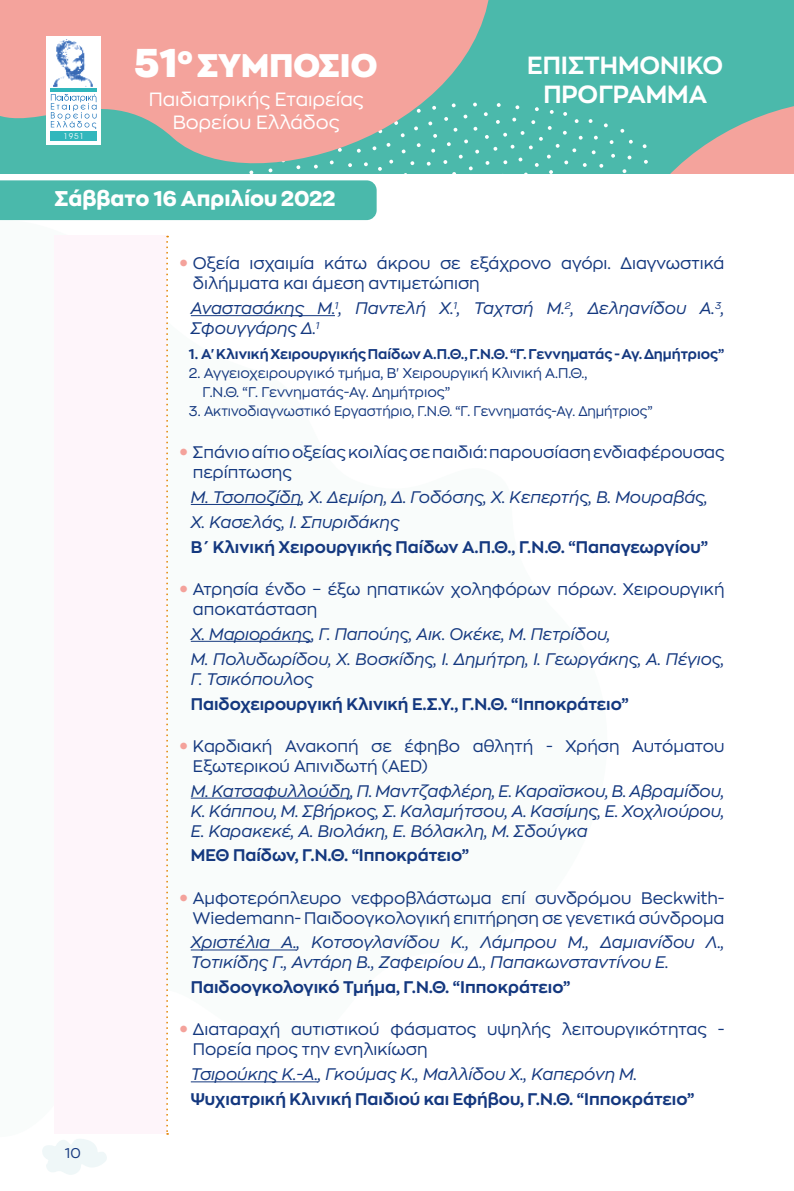
<style>
.page{position:relative;width:794px;height:1191px;background:#fff}
.page>*{position:absolute;margin:0;border:0;box-sizing:border-box;transform-origin:0 0}
.t1{font:900 32.02px "Zona Pro";color:#fff}
.t2{font:700 24.5px/29.4px "Zona Pro";color:#fff;text-align:center}
.t3{font:800 21px "Zona Pro";color:#fff}
.t4{font:19.07px/22.9px "Zona Pro";color:#fff;text-align:center}
.Κείμενο_Προγράμματος{font:italic 16.62px/19.9px "Zona Pro";color:#14387f}
.Κείμενο_Προγράμματος-2{font:16.62px/19.9px "Zona Pro";color:#14387f}
.Κείμενο_Προγράμματος-3{font:700 16.62px "Zona Pro";color:#14387f}
.Κείμενο_Προγράμματος-4{font:14px "Zona Pro";color:#14387f}
.Κείμενο_Προγράμματος-5{font:700 14px "Zona Pro";color:#14387f}
.t5{font:8.05px "Avant Garde IT Cby BT";color:#fff}
.s1{font-size:39.55px}
.s2{font-family:"Geneva";font-size:15.75px;color:#f4a29b}
</style>
<div class="page">
<div style="left:0;top:0;width:794px;height:174px;background:#4bb9ab"></div>
<svg style="left:0;top:0;width:489px;height:174px;fill:#f4a39c"></svg>
<svg style="left:443px;top:54px;width:351px;height:120px"></svg>
<div style="left:47px;top:36px;width:54px;height:108px;background:#fff"></div>
<img style="left:53px;top:39px;width:40px;height:48px">
<hr style="left:50px;top:89px;width:47px;height:3px;background:#31b7bc">
<div style="left:50px;top:131px;width:47px;height:10px;background:#31b7bc"></div>
<svg style="left:51px;top:94px;width:46px;height:35px"></svg>
<div style="left:55px;top:236px;width:112px;height:898px;background:#fef5fa"></div>
<hr style="left:191px;top:315px;width:144px;height:1px;background:#14387f">
<hr style="left:191px;top:504px;width:110px;height:1px;background:#14387f">
<hr style="left:191px;top:641px;width:120px;height:1px;background:#14387f">
<hr style="left:191px;top:797px;width:159px;height:1px;background:#14387f">
<hr style="left:191px;top:949px;width:106px;height:1px;background:#14387f">
<hr style="left:191px;top:1081px;width:127px;height:1px;background:#14387f">
<svg style="left:166px;top:236px;width:2px;height:898px"></svg>
<div style="left:0;top:180px;width:377px;height:40px;background:#4ab9ab"></div>
<svg style="left:42px;top:1139px;width:65px;height:36px"></svg>
<p class="t5" style="left:63px;top:131px;width:22px">1951</p>
<h1 class="t1" style="left:134px;top:44px;width:245px"><span class="s1">51</span><sup>ο</sup> ΣΥΜΠΟΣΙΟ</h1>
<p class="t4" style="left:149px;top:88px;width:216px">Παιδιατρικής Εταιρείας<br>Βορείου Ελλάδος</p>
<p class="t3" style="left:55px;top:184px;width:282px">Σάββατο 16 Απριλίου 2022</p>
<p class="t2" style="left:527px;top:49px;width:198px">ΕΠΙΣΤΗΜΟΝΙΚΟ<br>ΠΡΟΓΡΑΜΜΑ</p>
<p class="Κείμενο_Προγράμματος-4" style="left:65px;top:1143px;width:17px">10</p>
<p class="Κείμενο_Προγράμματος-2" style="left:193px;top:253px;width:533px;text-indent:-14px"><span class="s2">•</span> Οξεία ισχαιμία κάτω άκρου σε εξάχρονο αγόρι. Διαγνωστικά διλήμματα και άμεση αντιμετώπιση</p>
<p class="Κείμενο_Προγράμματος" style="left:191px;top:298px;width:535px">Αναστασάκης Μ.<sup>1</sup>, Παντελή Χ.<sup>1</sup>, Ταχτσή Μ.<sup>2</sup>, Δεληανίδου Α.<sup>3</sup>,<br>Σφουγγάρης Δ.<sup>1</sup></p>
<p class="Κείμενο_Προγράμματος-5" style="left:189px;top:344px;width:537px">1. Α' Κλινική Χειρουργικής Παίδων Α.Π.Θ., Γ.Ν.Θ. “Γ. Γεννηματάς - Αγ. Δημήτριος”</p>
<p class="Κείμενο_Προγράμματος-4" style="left:189px;top:364px;width:400px">2. Αγγειοχειρουργικό τμήμα, Β' Χειρουργική Κλινική Α.Π.Θ.,</p>
<p class="Κείμενο_Προγράμματος-4" style="left:202px;top:383px;width:249px">Γ.Ν.Θ. “Γ. Γεννηματάς-Αγ. Δημήτριος”</p>
<p class="Κείμενο_Προγράμματος-4" style="left:189px;top:402px;width:465px">3. Ακτινοδιαγνωστικό Εργαστήριο, Γ.Ν.Θ. “Γ. Γεννηματάς-Αγ. Δημήτριος”</p>
<p class="Κείμενο_Προγράμματος-2" style="left:193px;top:442px;width:533px;text-indent:-14px"><span class="s2">•</span> Σπάνιο αίτιο οξείας κοιλίας σε παιδιά: παρουσίαση ενδιαφέρουσας περίπτωσης</p>
<p class="Κείμενο_Προγράμματος" style="left:191px;top:486px;width:519px">Μ. Τσοποζίδη, Χ. Δεμίρη, Δ. Γοδόσης, Χ. Κεπερτής, Β. Μουραβάς,</p>
<p class="Κείμενο_Προγράμματος" style="left:191px;top:511px;width:210px">Χ. Κασελάς, Ι. Σπυριδάκης</p>
<p class="Κείμενο_Προγράμματος-3" style="left:191px;top:535px;width:518px">Β΄ Κλινική Χειρουργικής Παίδων Α.Π.Θ., Γ.Ν.Θ. “Παπαγεωργίου”</p>
<p class="Κείμενο_Προγράμματος-2" style="left:193px;top:578px;width:533px;text-indent:-14px"><span class="s2">•</span> Ατρησία ένδο – έξω ηπατικών χοληφόρων πόρων. Χειρουργική αποκατάσταση</p>
<p class="Κείμενο_Προγράμματος" style="left:191px;top:623px;width:421px">Χ. Μαριοράκης, Γ. Παπούης, Αικ. Οκέκε, Μ. Πετρίδου,</p>
<p class="Κείμενο_Προγράμματος" style="left:191px;top:648px;width:535px">Μ. Πολυδωρίδου, Χ. Βοσκίδης, Ι. Δημήτρη, Ι. Γεωργάκης, Α. Πέγιος,<br>Γ. Τσικόπουλος</p>
<p class="Κείμενο_Προγράμματος-3" style="left:191px;top:692px;width:439px">Παιδοχειρουργική Κλινική Ε.Σ.Υ., Γ.Ν.Θ. “Ιπποκράτειο”</p>
<p class="Κείμενο_Προγράμματος-2" style="left:193px;top:735px;width:533px;text-indent:-14px"><span class="s2">•</span> Καρδιακή Ανακοπή σε έφηβο αθλητή - Χρήση Αυτόματου<br>Εξωτερικού Απινιδωτή (AED)</p>
<p class="Κείμενο_Προγράμματος" style="left:191px;top:780px;width:535px;text-align:justify">Μ. Κατσαφυλλούδη, Π. Μαντζαφλέρη, Ε. Καραϊσκου, Β. Αβραμίδου, Κ. Κάππου, Μ. Σβήρκος, Σ. Καλαμήτσου, Α. Κασίμης, Ε. Χοχλιούρου, Ε. Καρακεκέ, Α. Βιολάκη, Ε. Βόλακλη, Μ. Σδούγκα</p>
<p class="Κείμενο_Προγράμματος-3" style="left:191px;top:844px;width:280px">ΜΕΘ Παίδων, Γ.Ν.Θ. “Ιπποκράτειο”</p>
<p class="Κείμενο_Προγράμματος-2" style="left:179px;top:887px;width:547px;text-align:right"><span class="s2">•</span> Αμφοτερόπλευρο νεφροβλάστωμα επί συνδρόμου Beckwith-<br>Wiedemann- Παιδοογκολογική επιτήρηση σε γενετικά σύνδρομα</p>
<p class="Κείμενο_Προγράμματος" style="left:191px;top:932px;width:535px">Χριστέλια Α., Κοτσογλανίδου Κ., Λάμπρου Μ., Δαμιανίδου Λ.,<br>Τοτικίδης Γ., Αντάρη Β., Ζαφειρίου Δ., Παπακωνσταντίνου Ε.</p>
<p class="Κείμενο_Προγράμματος-3" style="left:191px;top:976px;width:381px">Παιδοογκολογικό Τμήμα, Γ.Ν.Θ. “Ιπποκράτειο”</p>
<p class="Κείμενο_Προγράμματος-2" style="left:193px;top:1019px;width:533px;text-indent:-14px"><span class="s2">•</span> Διαταραχή αυτιστικού φάσματος υψηλής λειτουργικότητας -<br>Πορεία προς την ενηλικίωση</p>
<p class="Κείμενο_Προγράμματος" style="left:191px;top:1064px;width:448px">Τσιρούκης Κ.-Α., Γκούμας Κ., Μαλλίδου Χ., Καπερόνη Μ.</p>
<p class="Κείμενο_Προγράμματος-3" style="left:191px;top:1088px;width:505px">Ψυχιατρική Κλινική Παιδιού και Εφήβου, Γ.Ν.Θ. “Ιπποκράτειο”</p>
</div>
